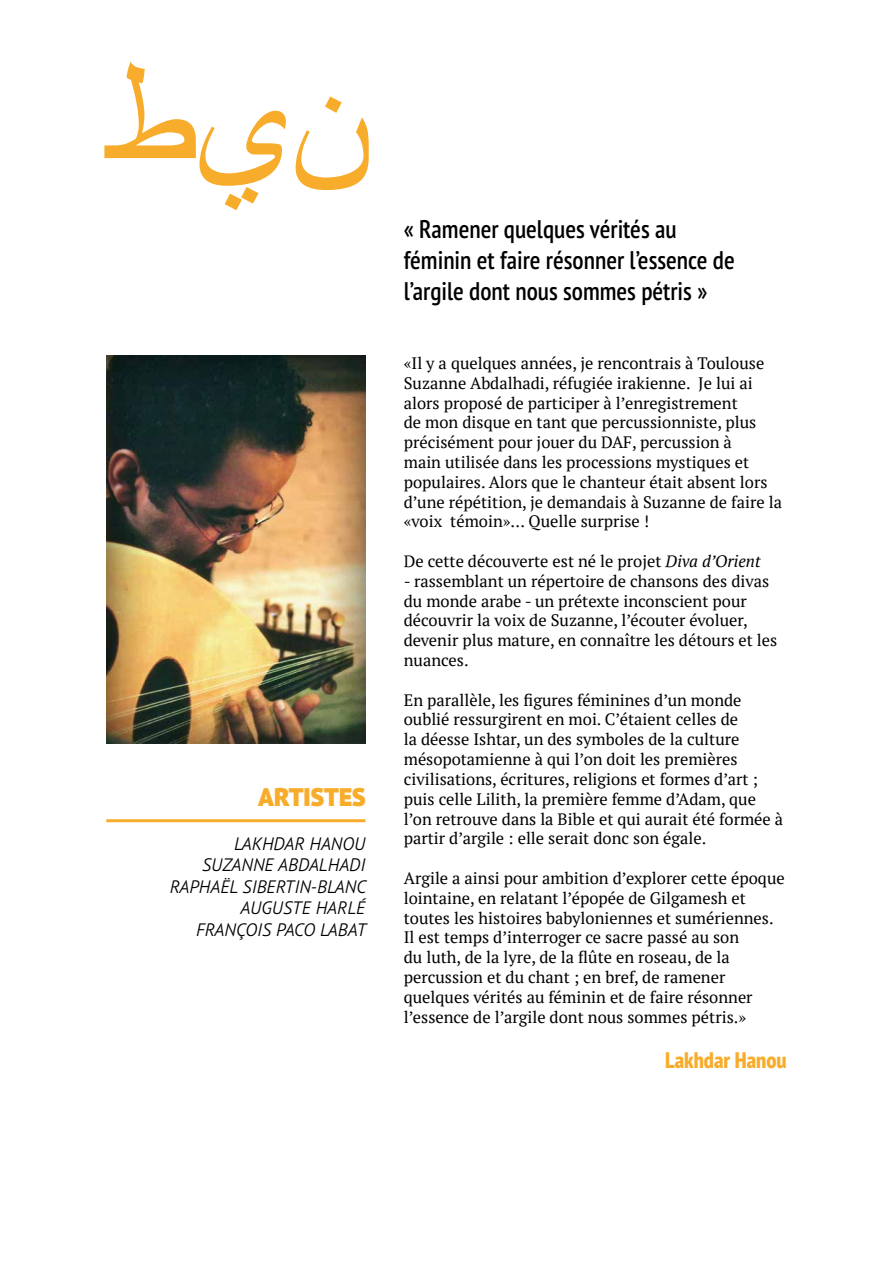
<style>
.page{position:relative;width:893px;height:1263px;background:#fff}
.page>*{position:absolute;margin:0;border:0;box-sizing:border-box;transform-origin:0 0}
.t1{font:148.5px "Arial";color:#f7ad2b}
.t2{font:600 condensed 25.5px/30.6px "PT Sans Pro";color:#000}
.t3{font:900 25.5px "PT Sans Pro";color:#f7ad2b}
.t4{font:800 condensed 22.5px "PT Sans Pro";color:#f7ad2b}
.t5{font:italic 300 18px/21.6px "PT Sans Pro";color:#000;text-align:right}
.t6{font:16.5px/19.8px "PT Serif";color:#000}
.s1{font-style:italic}
</style>
<div class="page">
<img style="left:106px;top:355px;width:259px;height:389px">
<hr style="left:106px;top:819px;width:259px;height:3px;background:#f7ad2b">
<h1 class="t1" style="left:109px;top:30px;width:261px">يط ن</h1>
<h2 class="t3" style="left:258px;top:780px;width:109px">ARTISTES</h2>
<p class="t5" style="left:170px;top:832px;width:198px">LAKHDAR HANOU<br>SUZANNE ABDALHADI<br>RAPHAËL SIBERTIN-BLANC<br>AUGUSTE HARLÉ<br>FRANÇOIS PACO LABAT</p>
<h2 class="t2" style="left:404px;top:214px;width:332px">« Ramener quelques vérités au féminin et faire résonner l’essence de l’argile dont nous sommes pétris »</h2>
<p class="t6" style="left:404px;top:353px;width:380px">«Il y a quelques années, je rencontrais à Toulouse Suzanne Abdalhadi, réfugiée irakienne. Je lui ai alors proposé de participer à l’enregistrement<br>de mon disque en tant que percussionniste, plus précisément pour jouer du DAF, percussion à<br>main utilisée dans les processions mystiques et populaires. Alors que le chanteur était absent lors d’une répétition, je demandais à Suzanne de faire la «voix témoin»... Quelle surprise !</p>
<p class="t6" style="left:404px;top:551px;width:358px">De cette découverte est né le projet <span class="s1">Diva d’Orient</span></p>
<p class="t6" style="left:404px;top:571px;width:375px">- rassemblant un répertoire de chansons des divas du monde arabe - un prétexte inconscient pour découvrir la voix de Suzanne, l’écouter évoluer, devenir plus mature, en connaître les détours et les nuances.</p>
<p class="t6" style="left:404px;top:690px;width:381px">En parallèle, les figures féminines d’un monde oublié ressurgirent en moi. C’étaient celles de<br>la déesse Ishtar, un des symboles de la culture mésopotamienne à qui l’on doit les premières civilisations, écritures, religions et formes d’art ; puis celle Lilith, la première femme d’Adam, que l’on retrouve dans la Bible et qui aurait été formée à partir d’argile : elle serait donc son égale.</p>
<p class="t6" style="left:404px;top:868px;width:383px">Argile a ainsi pour ambition d’explorer cette époque lointaine, en relatant l’épopée de Gilgamesh et toutes les histoires babyloniennes et sumériennes.<br>Il est temps d’interroger ce sacre passé au son<br>du luth, de la lyre, de la flûte en roseau, de la percussion et du chant ; en bref, de ramener quelques vérités au féminin et de faire résonner l’essence de l’argile dont nous sommes pétris.»</p>
<h3 class="t4" style="left:665px;top:1045px;width:123px">Lakhdar Hanou</h3>
</div>
